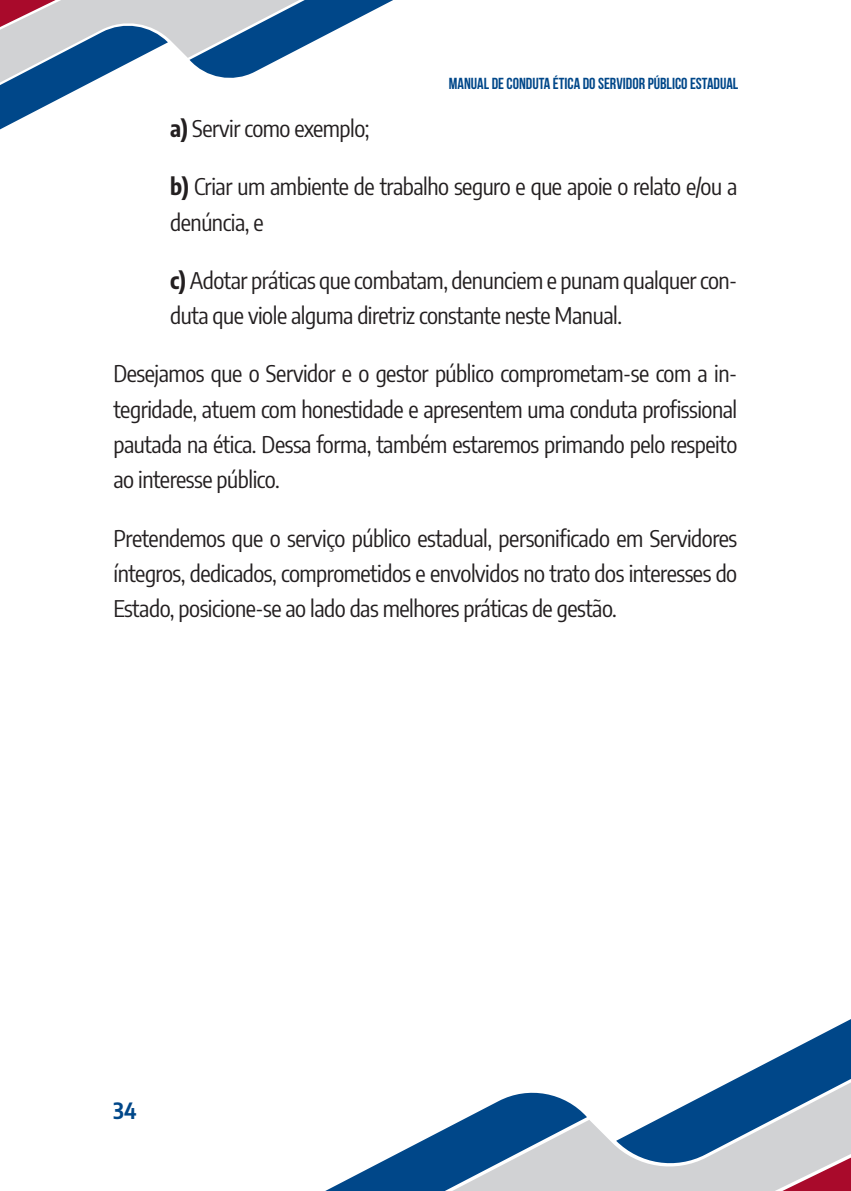
<style>
.page{position:relative;width:851px;height:1191px;background:#fff}
.page>*{position:absolute;margin:0;border:0;box-sizing:border-box;transform-origin:0 0}
.t1{font:23px/35.4px "Encode Sans Condensed";letter-spacing:-.02em;color:#231f20}
.t2{font:700 22px "Encode Sans Condensed";color:#004789}
.t3{font:16px "Bebas Neue";color:#004789}
.s1{font-weight:700}
</style>
<div class="page">
<svg style="left:0;top:0;width:393px;height:130px"></svg>
<svg style="left:587px;top:1120px;width:29px;height:71px;fill:#d1d2d4"></svg>
<svg style="left:325px;top:1092px;width:262px;height:99px"></svg>
<svg style="left:616px;top:1019px;width:234px;height:172px"></svg>
<p class="t3" style="left:449px;top:74px;width:291px">MANUAL DE CONDUTA ÉTICA DO SERVIDOR PÚBLICO ESTADUAL</p>
<p class="t1" style="left:170px;top:110px;width:201px"><span class="s1">a)</span> Servir como exemplo;</p>
<p class="t1" style="left:170px;top:168px;width:568px"><span class="s1">b)</span> Criar um ambiente de trabalho seguro e que apoie o relato e/ou a denúncia, e</p>
<p class="t1" style="left:170px;top:261px;width:568px"><span class="s1">c)</span> Adotar práticas que combatam, denunciem e punam qualquer con&shy;duta que viole alguma diretriz constante neste Manual.</p>
<p class="t1" style="left:113px;top:355px;width:625px;text-align:justify">Desejamos que o Servidor e o gestor público comprometam-se com a in&shy;tegridade, atuem com honestidade e apresentem uma conduta profissional pautada na ética. Dessa forma, também estaremos primando pelo respeito ao interesse público.</p>
<p class="t1" style="left:113px;top:519px;width:625px;text-align:justify">Pretendemos que o serviço público estadual, personificado em Servidores íntegros, dedicados, comprometidos e envolvidos no trato dos interesses do Estado, posicione-se ao lado das melhores práticas de gestão.</p>
<p class="t2" style="left:113px;top:1094px;width:24px">34</p>
</div>
